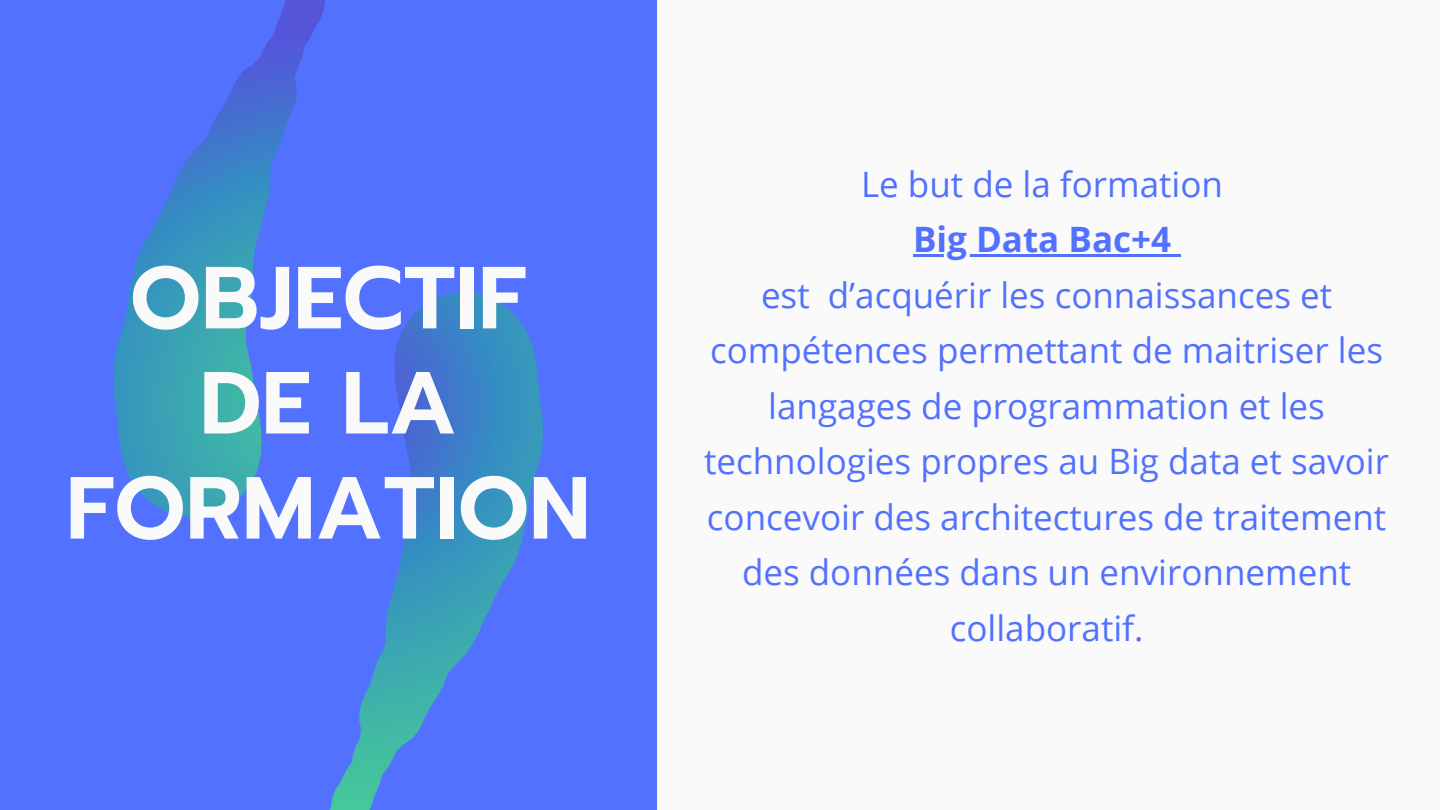
<style>
.page{position:relative;width:1440px;height:810px;background:#fafafa}
.page>*{position:absolute;margin:0;border:0;box-sizing:border-box;transform-origin:0 0}
.t1{font:600 88px/105.1px "Prompt";color:#fafafa;text-align:center}
.t2{font:35px/55.5px "Open Sans";color:#5271ff;text-align:center}
.t3{font:700 35px "Open Sans";color:#5271ff}
</style>
<div class="page">
<div style="left:0;top:0;width:657px;height:810px;background:#5271ff"></div>
<img style="left:113px;top:0;width:430px;height:810px">
<hr style="left:913px;top:254px;width:258px;height:3px;background:#5271ff">
<svg style="left:1171px;top:254px;width:9px;height:3px"></svg>
<h1 class="t1" style="left:66px;top:246px;width:526px">OBJECTIF<br>DE LA<br>FORMATION</h1>
<p class="t2" style="left:861px;top:155px;width:363px">Le but de la formation</p>
<p class="t3" style="left:913px;top:215px;width:260px">Big Data Bac+4</p>
<p class="t2" style="left:704px;top:266px;width:686px">est d’acquérir les connaissances et compétences permettant de maitriser les langages de programmation et les technologies propres au Big data et savoir concevoir des architectures de traitement des données dans un environnement collaboratif.</p>
</div>
